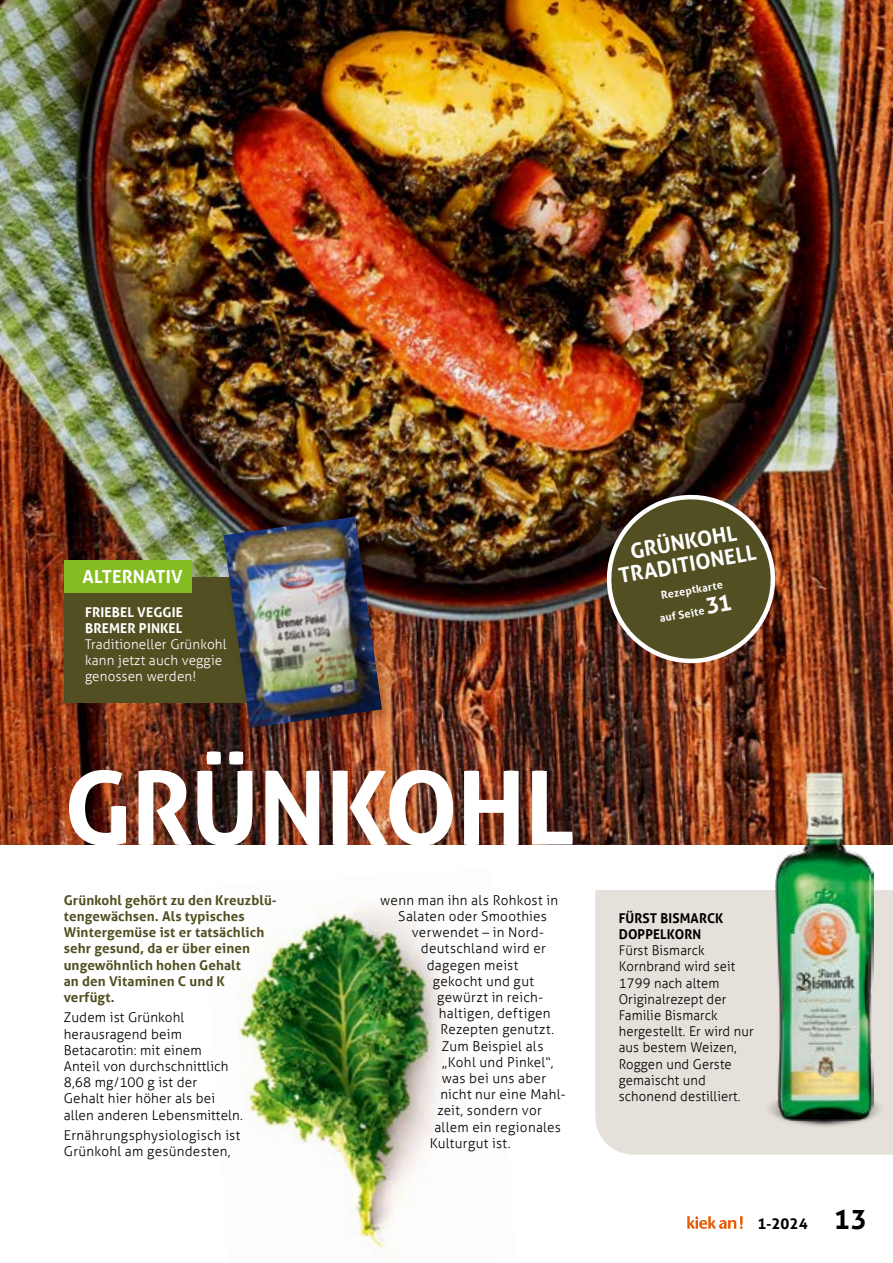
<style>
.page{position:relative;width:893px;height:1263px;background:#fff}
.page>*{position:absolute;margin:0;border:0;box-sizing:border-box;transform-origin:0 0}
.t1{font:700 102px "Aller";letter-spacing:-.01em;color:#fff}
.t2{font:700 21px/22.5px "Aller";color:#fff;text-align:center}
.t3{font:700 18px "Aller";letter-spacing:.005em;color:#fff}
.t4{font:700 15px "Aller";color:#000}
.t5{font:300 13.5px/16.2px "Aller";letter-spacing:.01em;color:#000}
.t6{font:700 13.5px/16.2px "Aller";letter-spacing:.01em;color:#524f22}
.t7{font:300 13.5px/16.2px "Aller";letter-spacing:.01em;color:#fff}
.t8{font:700 13.5px "Aller";letter-spacing:.01em;color:#fff}
.t9{font:700 13.5px/16.2px "Aller";letter-spacing:.01em;color:#000}
.t10{font:700 10.8px/22.5px "Aller";color:#fff}
.s1{font-size:27px}
</style>
<div class="page">
<img style="left:238px;top:902px;width:210px;height:356px">
<img style="left:0;top:0;width:893px;height:844px">
<div style="left:64px;top:577px;width:297px;height:125px;background:#524f22"></div>
<div style="left:215px;top:509px;width:188px;height:240px;background:#000;opacity:.17"></div>
<img style="left:223px;top:517px;width:159px;height:211px">
<div style="left:64px;top:560px;width:127px;height:32px;background:#85bc21"></div>
<div style="left:595px;top:890px;width:298px;height:264px;background:#e5e1da"></div>
<svg style="left:762px;top:1090px;width:125px;height:38px"></svg>
<img style="left:775px;top:772px;width:99px;height:348px">
<svg style="left:687px;top:1216px;width:56px;height:13px"></svg>
<img style="left:602px;top:490px;width:177px;height:177px">
<h3 class="t3" style="left:83px;top:565px;width:102px">ALTERNATIV</h3>
<p class="t8" style="left:85px;top:603px;width:99px">FRIEBEL VEGGIE</p>
<p class="t8" style="left:85px;top:620px;width:99px">BREMER PINKEL</p>
<p class="t7" style="left:85px;top:636px;width:143px">Traditioneller Grünkohl kann jetzt auch veggie genossen werden!</p>
<h1 class="t1" style="left:64px;top:745px;width:513px">GRÜNKOHL</h1>
<p class="t6" style="left:64px;top:892px;width:215px">Grünkohl gehört zu den Kreuzblü&shy;tengewächsen. Als typisches<br>Wintergemüse ist er tatsächlich sehr gesund, da er über einen ungewöhnlich hohen Gehalt<br>an den Vitaminen C und K verfügt.</p>
<p class="t5" style="left:64px;top:1009px;width:181px">Zudem ist Grünkohl herausragend beim<br>Betacarotin: mit einem<br>Anteil von durchschnittlich<br>8,68 mg/100 g ist der<br>Gehalt hier höher als bei allen anderen Lebensmitteln.</p>
<p class="t5" style="left:64px;top:1127px;width:178px">Ernährungsphysiologisch ist<br>Grünkohl am gesündesten,</p>
<p class="t5" style="left:380px;top:892px;width:179px">wenn man ihn als Rohkost in</p>
<p class="t5" style="left:398px;top:908px;width:150px">Salaten oder Smoothies</p>
<p class="t5" style="left:412px;top:924px;width:134px">verwendet – in Nord-</p>
<p class="t5" style="left:421px;top:940px;width:127px">deutschland wird er</p>
<p class="t5" style="left:427px;top:957px;width:93px">dagegen meist</p>
<p class="t5" style="left:433px;top:973px;width:103px">gekocht und gut</p>
<p class="t5" style="left:437px;top:989px;width:108px">gewürzt in reich-</p>
<p class="t5" style="left:439px;top:1005px;width:113px">haltigen, deftigen</p>
<p class="t5" style="left:440px;top:1021px;width:115px">Rezepten genutzt.</p>
<p class="t5" style="left:442px;top:1038px;width:103px">Zum Beispiel als</p>
<p class="t5" style="left:442px;top:1054px;width:113px">„Kohl und Pinkel“,</p>
<p class="t5" style="left:442px;top:1070px;width:106px">was bei uns aber</p>
<p class="t5" style="left:440px;top:1086px;width:127px">nicht nur eine Mahl-</p>
<p class="t5" style="left:437px;top:1102px;width:106px">zeit, sondern vor</p>
<p class="t5" style="left:434px;top:1119px;width:128px">allem ein regionales</p>
<p class="t5" style="left:430px;top:1135px;width:82px">Kulturgut ist.</p>
<h2 class="t2" style="left:613px;top:543px;width:141px;rotate:-10deg">GRÜNKOHL<br>TRADITIONELL</h2>
<p class="t10" style="left:654px;top:585px;width:70px;text-indent:5px;rotate:-10deg">Rezeptkarte auf Seite</p>
<p class="t9" style="left:619px;top:910px;width:106px">FÜRST BISMARCK<br>DOPPELKORN</p>
<p class="t5" style="left:619px;top:942px;width:136px">Fürst Bismarck<br>Kornbrand wird seit<br>1799 nach altem<br>Originalrezept der<br>Familie Bismarck hergestellt. Er wird nur aus bestem Weizen,<br>Roggen und Gerste gemaischt und schonend destilliert.</p>
<p class="t4" style="left:757px;top:1214px;width:111px">1-2024 <span class="s1">13</span></p>
</div>
